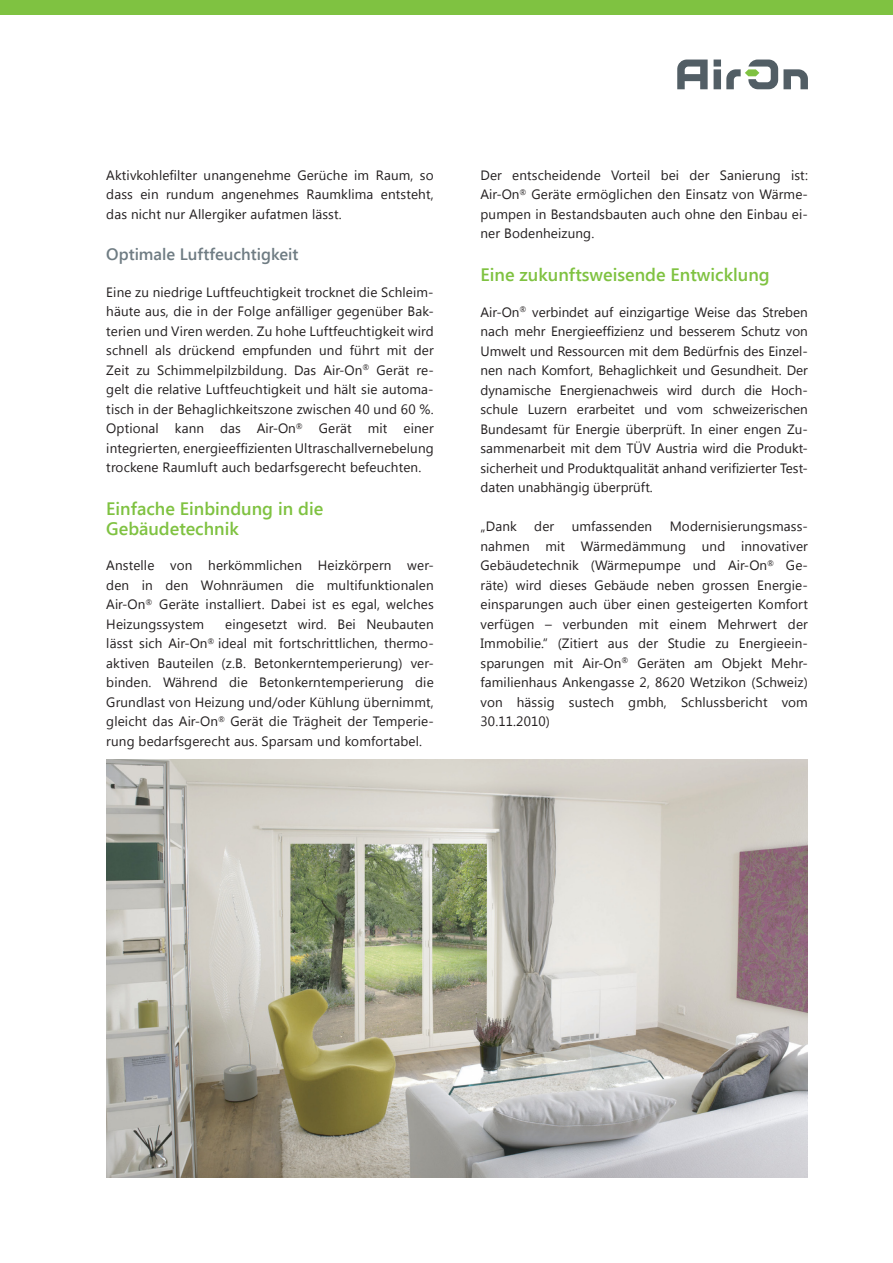
<style>
.page{position:relative;width:893px;height:1263px;background:#fff}
.page>*{position:absolute;margin:0;border:0;box-sizing:border-box;transform-origin:0 0}
.t1{font:600 18px/19.5px "Segoe UI";color:#7fc241}
.t2{font:600 16.5px "Segoe UI";color:#6f7c83}
.t3{font:13.5px/19.5px "Segoe UI";letter-spacing:.01em;color:#231f20;text-align:justify}
</style>
<div class="page">
<div style="left:0;top:0;width:893px;height:15px;background:#7fc241"></div>
<img style="left:106px;top:759px;width:702px;height:419px">
<svg style="left:677px;top:60px;width:131px;height:29px"></svg>
<p class="t3" style="left:106px;top:165px;width:329px">Aktivkohlefilter unangenehme Gerüche im Raum, so dass ein rundum angenehmes Raumklima entsteht, das nicht nur Allergiker aufatmen lässt.</p>
<p class="t2" style="left:106px;top:243px;width:194px">Optimale Luftfeuchtigkeit</p>
<p class="t3" style="left:106px;top:282px;width:329px">Eine zu niedrige Luftfeuchtigkeit trocknet die Schleim&shy;häute aus, die in der Folge anfälliger gegenüber Bak&shy;terien und Viren werden. Zu hohe Luftfeuchtigkeit wird schnell als drückend empfunden und führt mit der Zeit zu Schimmelpilzbildung. Das Air-On<sup>®</sup> Gerät re&shy;gelt die relative Luftfeuchtigkeit und hält sie automa&shy;tisch in der Behaglichkeitszone zwischen 40 und 60 %.<br>Optional kann das Air-On<sup>®</sup> Gerät mit einer integrierten, energieeffizienten Ultraschallvernebelung trockene Raumluft auch bedarfsgerecht befeuchten.</p>
<h1 class="t1" style="left:106px;top:498px;width:219px">Einfache Einbindung in die<br>Gebäudetechnik</h1>
<p class="t3" style="left:106px;top:555px;width:329px">Anstelle von herkömmlichen Heizkörpern wer&shy;den in den Wohnräumen die multifunktionalen Air-On<sup>®</sup> Geräte installiert. Dabei ist es egal, welches Heizungssystem</p>
<p class="t3" style="left:106px;top:613px;width:329px;text-indent:119px">eingesetzt wird. Bei Neubauten lässt sich Air-On<sup>®</sup> ideal mit fortschrittlichen, thermo&shy;aktiven Bauteilen (z.B. Betonkerntemperierung) ver&shy;binden. Während die Betonkerntemperierung die Grundlast von Heizung und/oder Kühlung übernimmt, gleicht das Air-On<sup>®</sup> Gerät die Trägheit der Temperie&shy;rung bedarfsgerecht aus. Sparsam und komfortabel.</p>
<p class="t3" style="left:480px;top:165px;width:329px">Der entscheidende Vorteil bei der Sanierung ist:<br>Air-On<sup>®</sup> Geräte ermöglichen den Einsatz von Wärme&shy;pumpen in Bestandsbauten auch ohne den Einbau ei&shy;ner Bodenheizung.</p>
<h1 class="t1" style="left:480px;top:264px;width:291px">Eine zukunftsweisende Entwicklung</h1>
<p class="t3" style="left:480px;top:301px;width:329px">Air-On<sup>®</sup> verbindet auf einzigartige Weise das Streben nach mehr Energieeffizienz und besserem Schutz von Umwelt und Ressourcen mit dem Bedürfnis des Einzel&shy;nen nach Komfort, Behaglichkeit und Gesundheit. Der dynamische Energienachweis wird durch die Hoch&shy;schule Luzern erarbeitet und vom schweizerischen Bundesamt für Energie überprüft. In einer engen Zu&shy;sammenarbeit mit dem TÜV Austria wird die Produkt&shy;sicherheit und Produktqualität anhand verifizierter Test&shy;daten unabhängig überprüft.</p>
<p class="t3" style="left:480px;top:516px;width:38px">„Dank</p>
<p class="t3" style="left:534px;top:516px;width:21px">der</p>
<p class="t3" style="left:572px;top:516px;width:82px">umfassenden</p>
<p class="t3" style="left:480px;top:516px;width:329px;text-indent:189px">Modernisierungsmass&shy;nahmen mit Wärmedämmung und innovativer Gebäudetechnik (Wärmepumpe und Air-On<sup>®</sup> Ge&shy;räte) wird dieses Gebäude neben grossen Energie&shy;einsparungen auch über einen gesteigerten Komfort verfügen – verbunden mit einem Mehrwert der Immobilie.“ (Zitiert aus der Studie zu Energieein&shy;sparungen mit Air-On<sup>®</sup> Geräten am Objekt Mehr&shy;familienhaus Ankengasse 2, 8620 Wetzikon (Schweiz) von hässig sustech gmbh, Schlussbericht vom 30.11.2010)</p>
</div>
